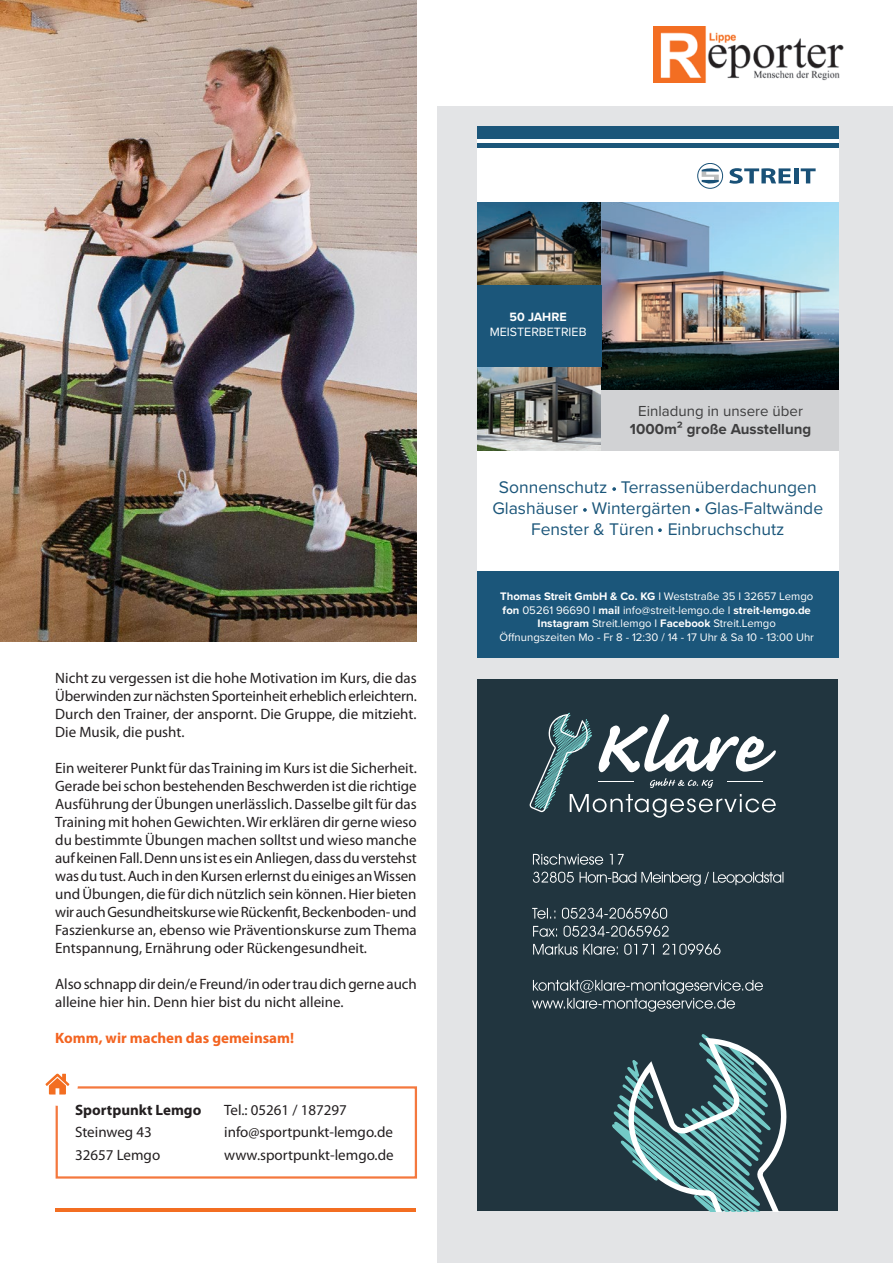
<style>
.page{position:relative;width:893px;height:1263px;background:#fff}
.page>*{position:absolute;margin:0;border:0;box-sizing:border-box;transform-origin:0 0}
.t1{font:17.55px/21px "Proxima Nova";color:#1b567a;text-align:center}
.t2{font:15px/18px "Myriad Pro";color:#231f20}
.t3{font:700 15px "Myriad Pro";color:#f36421}
.t4{font:700 15px "Proxima Nova";color:#3e3e3f}
.t5{font:15px "Proxima Nova";color:#3e3e3f}
.t6{font:700 15px "Myriad Pro";color:#231f20}
.t7{font:12.45px "Proxima Nova";color:#fff}
.t8{font:700 12.45px "Proxima Nova";color:#fff}
.t9{font:11.4px/13.6px "Proxima Nova";color:#fff;text-align:center}
.s1{font-weight:700}
</style>
<div class="page">
<img style="left:654px;top:27px;width:190px;height:56px">
<hr style="left:55px;top:1208px;width:808px;height:3px;background:#f36e21">
<div style="left:417px;top:1192px;width:106px;height:71px;background:#fff"></div>
<div style="left:438px;top:106px;width:455px;height:1157px;background:#e3e4e6"></div>
<div style="left:477px;top:126px;width:361px;height:532px;background:#fff"></div>
<hr style="left:477px;top:144px;width:361px;height:4px;background:#1b567a">
<div style="left:477px;top:126px;width:361px;height:13px;background:#1b567a"></div>
<svg style="left:702px;top:166px;width:17px;height:20px"></svg>
<div style="left:697px;top:163px;width:26px;height:26px;border:1px solid #195177;border-radius:50%"></div>
<svg style="left:729px;top:168px;width:62px;height:16px"></svg>
<hr style="left:794px;top:168px;width:4px;height:15px;background:#195177">
<svg style="left:801px;top:168px;width:15px;height:15px"></svg>
<div style="left:477px;top:572px;width:361px;height:86px;background:#1b567a"></div>
<svg style="left:612px;top:487px;width:4px;height:4px"></svg>
<svg style="left:583px;top:508px;width:4px;height:4px"></svg>
<svg style="left:658px;top:528px;width:4px;height:4px"></svg>
<svg style="left:696px;top:508px;width:3px;height:4px"></svg>
<img style="left:601px;top:202px;width:237px;height:188px">
<img style="left:477px;top:202px;width:124px;height:84px">
<img style="left:477px;top:367px;width:124px;height:84px">
<div style="left:477px;top:286px;width:124px;height:81px;background:#1b567a"></div>
<div style="left:601px;top:390px;width:237px;height:61px;background:#d1d2d4"></div>
<img style="left:0;top:0;width:417px;height:641px">
<div style="left:56px;top:1086px;width:361px;height:92px;background:#fff;border:2px solid #f36421"></div>
<div style="left:38px;top:1064px;width:40px;height:42px;background:#fff;border-radius:50%"></div>
<svg style="left:45px;top:1074px;width:24px;height:20px"></svg>
<div style="left:477px;top:680px;width:361px;height:531px;background:#21353f"></div>
<svg style="left:529px;top:713px;width:247px;height:105px"></svg>
<hr style="left:599px;top:781px;width:35px;height:1px;background:#fff">
<hr style="left:727px;top:781px;width:36px;height:1px;background:#fff">
<svg style="left:533px;top:854px;width:91px;height:11px"></svg>
<svg style="left:533px;top:872px;width:250px;height:14px"></svg>
<svg style="left:532px;top:908px;width:135px;height:11px"></svg>
<svg style="left:533px;top:926px;width:136px;height:11px"></svg>
<svg style="left:533px;top:944px;width:187px;height:11px"></svg>
<svg style="left:532px;top:980px;width:231px;height:32px"></svg>
<svg style="left:612px;top:1034px;width:175px;height:177px"></svg>
<p class="t2" style="left:55px;top:668px;width:363px;text-align:justify">Nicht zu vergessen ist die hohe Motivation im Kurs, die das Überwinden zur nächsten Sporteinheit erheblich erleichtern.<br>Durch den Trainer, der anspornt. Die Gruppe, die mitzieht.<br>Die Musik, die pusht.</p>
<p class="t2" style="left:55px;top:758px;width:363px;text-align:justify">Ein weiterer Punkt für das Training im Kurs ist die Sicherheit.<br>Gerade bei schon bestehenden Beschwerden ist die richtige Ausführung der Übungen unerlässlich. Dasselbe gilt für das Training mit hohen Gewichten. Wir erklären dir gerne wieso du bestimmte Übungen machen solltst und wieso manche auf keinen Fall. Denn uns ist es ein Anliegen, dass du verstehst was du tust. Auch in den Kursen erlernst du einiges an Wissen und Übungen, die für dich nützlich sein können. Hier bieten wir auch Gesundheitskurse wie Rückenfit, Beckenboden- und Faszienkurse an, ebenso wie Präventionskurse zum Thema Entspannung, Ernährung oder Rückengesundheit.</p>
<p class="t2" style="left:55px;top:974px;width:363px">Also schnapp dir dein/e Freund/in oder trau dich gerne auch alleine hier hin. Denn hier bist du nicht alleine.</p>
<p class="t3" style="left:55px;top:1028px;width:240px">Komm, wir machen das gemeinsam!</p>
<p class="t6" style="left:75px;top:1100px;width:128px">Sportpunkt Lemgo</p>
<p class="t2" style="left:75px;top:1121px;width:87px;line-height:22.5px">Steinweg 43<br>32657 Lemgo</p>
<p class="t2" style="left:224px;top:1098px;width:171px;line-height:22.5px">Tel.: 05261 / 187297 info@sportpunkt-lemgo.de www.sportpunkt-lemgo.de</p>
<p class="t8" style="left:510px;top:307px;width:59px">50 JAHRE</p>
<p class="t7" style="left:490px;top:322px;width:98px">MEISTERBETRIEB</p>
<p class="t5" style="left:638px;top:400px;width:166px">Einladung in unsere über</p>
<p class="t4" style="left:630px;top:418px;width:183px">1000m² große Ausstellung</p>
<p class="t1" style="left:492px;top:476px;width:332px">Sonnenschutz Terrassenüberdachungen<br>Glashäuser Wintergärten Glas-Faltwände<br>Fenster &amp; Türen Einbruchschutz</p>
<p class="t9" style="left:500px;top:589px;width:316px"><span class="s1">Thomas Streit GmbH &amp; Co. KG</span> I Weststraße 35 I 32657 Lemgo <span class="s1">fon</span> 05261 96690 I <span class="s1">mail</span> info@streit-lemgo.de I <span class="s1">streit-lemgo.de Instagram</span> Streit.lemgo I <span class="s1">Facebook</span> Streit.Lemgo Öffnungszeiten Mo - Fr 8 - 12:30 / 14 - 17 Uhr &amp; Sa 10 - 13:00 Uhr</p>
</div>
